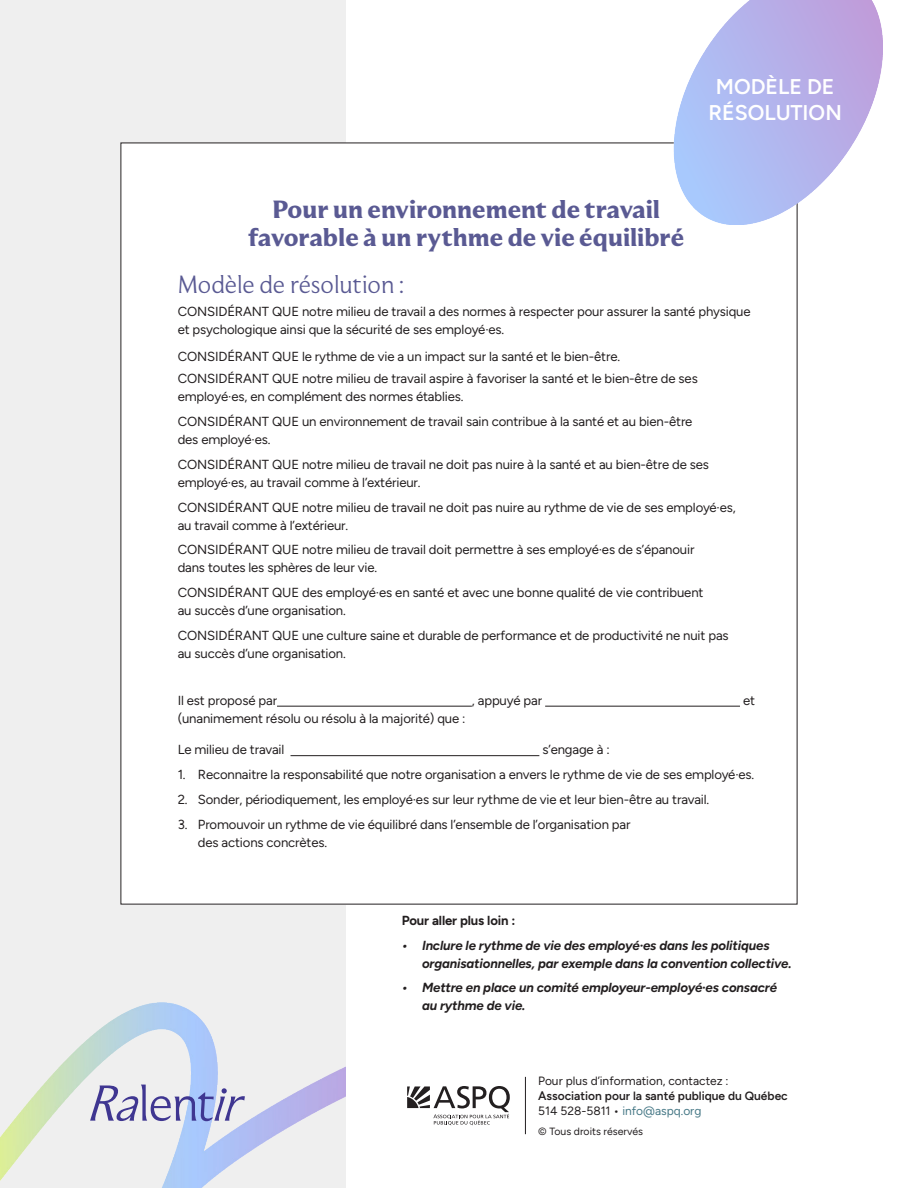
<style>
.page{position:relative;width:918px;height:1188px;background:#fff}
.page>*{position:absolute;margin:0;border:0;box-sizing:border-box;transform-origin:0 0}
.TXT_gauche{font:700 24px/27.9px "Moulin";color:#5a5a93;text-align:center}
.TXT_gauche-2{font:300 24px "Moulin";color:#5a5a93}
.t1{font:600 21.3px/25.7px "Figtree";color:#fff;text-align:center}
.TXT_gauche-3{font:13.2px/24.8px "Figtree";letter-spacing:-.01em;color:#231f20}
.t2{font:italic 700 13.2px/18px "Figtree";letter-spacing:-.01em;color:#231f20}
.TXT{font:13.2px "Figtree";letter-spacing:-.01em;color:#231f20}
.TXT-2{font:700 13.2px "Figtree";letter-spacing:-.01em;color:#231f20}
.t3{font:12px/15px "Figtree";color:#231f20}
.t4{font:10.5px "Figtree";color:#231f20}
.s1{font-weight:600}
.s2{color:#467886}
</style>
<div class="page">
<div style="left:0;top:0;width:346px;height:1188px;background:#efefef"></div>
<div style="left:121px;top:143px;width:676px;height:761px;background:#fff"></div>
<hr style="left:277px;top:706px;width:195px;height:1px;background:#231f20">
<hr style="left:545px;top:706px;width:195px;height:1px;background:#231f20">
<hr style="left:291px;top:755px;width:248px;height:1px;background:#231f20">
<img style="left:673px;top:0;width:209px;height:224px">
<hr style="left:525px;top:1077px;width:1px;height:57px;background:#231f20">
<img style="left:0;top:1002px;width:346px;height:186px">
<svg style="left:90px;top:1085px;width:155px;height:36px"></svg>
<svg style="left:407px;top:1086px;width:103px;height:39px"></svg>
<p class="t1" style="left:709px;top:74px;width:135px">MODÈLE DE<br>RÉSOLUTION</p>
<p class="TXT_gauche" style="left:249px;top:194px;width:437px">Pour un environnement de travail favorable à un rythme de vie équilibré</p>
<p class="TXT_gauche-2" style="left:178px;top:267px;width:228px">Modèle de résolution :</p>
<p class="TXT_gauche-3" style="left:178px;top:302px;width:574px;line-height:18px">CONSIDÉRANT QUE notre milieu de travail a des normes à respecter pour assurer la santé physique et psychologique ainsi que la sécurité de ses employé·es.</p>
<p class="TXT_gauche-3" style="left:178px;top:345px;width:522px;line-height:22.5px">CONSIDÉRANT QUE le rythme de vie a un impact sur la santé et le bien-être.<br>CONSIDÉRANT QUE notre milieu de travail aspire à favoriser la santé et le bien-être de ses</p>
<p class="TXT_gauche-3" style="left:178px;top:384px;width:516px">employé·es, en complément des normes établies.<br>CONSIDÉRANT QUE un environnement de travail sain contribue à la santé et au bien-être</p>
<p class="TXT_gauche-3" style="left:178px;top:427px;width:533px">des employé·es.<br>CONSIDÉRANT QUE notre milieu de travail ne doit pas nuire à la santé et au bien-être de ses</p>
<p class="TXT_gauche-3" style="left:178px;top:470px;width:560px">employé·es, au travail comme à l’extérieur.<br>CONSIDÉRANT QUE notre milieu de travail ne doit pas nuire au rythme de vie de ses employé·es,</p>
<p class="TXT_gauche-3" style="left:178px;top:513px;width:518px">au travail comme à l’extérieur.<br>CONSIDÉRANT QUE notre milieu de travail doit permettre à ses employé·es de s’épanouir</p>
<p class="TXT_gauche-3" style="left:178px;top:555px;width:527px">dans toutes les sphères de leur vie.<br>CONSIDÉRANT QUE des employé·es en santé et avec une bonne qualité de vie contribuent</p>
<p class="TXT_gauche-3" style="left:178px;top:598px;width:553px">au succès d’une organisation.<br>CONSIDÉRANT QUE une culture saine et durable de performance et de productivité ne nuit pas</p>
<p class="TXT_gauche-3" style="left:178px;top:641px;width:170px">au succès d’une organisation.</p>
<p class="TXT" style="left:178px;top:693px;width:101px">Il est proposé par</p>
<p class="TXT" style="left:472px;top:693px;width:72px">, appuyé par</p>
<p class="TXT" style="left:743px;top:693px;width:13px">et</p>
<p class="TXT" style="left:178px;top:711px;width:289px">(unanimement résolu ou résolu à la majorité) que :</p>
<p class="TXT" style="left:178px;top:742px;width:108px">Le milieu de travail</p>
<p class="TXT" style="left:542px;top:742px;width:69px">s’engage à :</p>
<p class="TXT_gauche-3" style="left:178px;top:762px;width:578px">1. Reconnaitre la responsabilité que notre organisation a envers le rythme de vie de ses employé·es.</p>
<p class="TXT_gauche-3" style="left:178px;top:787px;width:533px">2. Sonder, périodiquement, les employé·es sur leur rythme de vie et leur bien-être au travail.</p>
<p class="TXT_gauche-3" style="left:198px;top:815px;width:434px;line-height:18px;text-indent:-20px">3. Promouvoir un rythme de vie équilibré dans l’ensemble de l’organisation par des actions concrètes.</p>
<p class="TXT-2" style="left:402px;top:913px;width:115px">Pour aller plus loin :</p>
<p class="t2" style="left:422px;top:936px;width:371px;text-indent:-20px">• Inclure le rythme de vie des employé·es dans les politiques organisationnelles, par exemple dans la convention collective.</p>
<p class="t2" style="left:422px;top:979px;width:357px;text-indent:-20px">• Mettre en place un comité employeur-employé·es consacré au rythme de vie.</p>
<p class="t3" style="left:538px;top:1073px;width:251px">Pour plus d’information, contactez :<br><span class="s1">Association pour la santé publique du Québec<br></span>514 528-5811 • <span class="s2">info@aspq.org</span></p>
<p class="t4" style="left:538px;top:1126px;width:106px">© Tous droits réservés</p>
</div>
